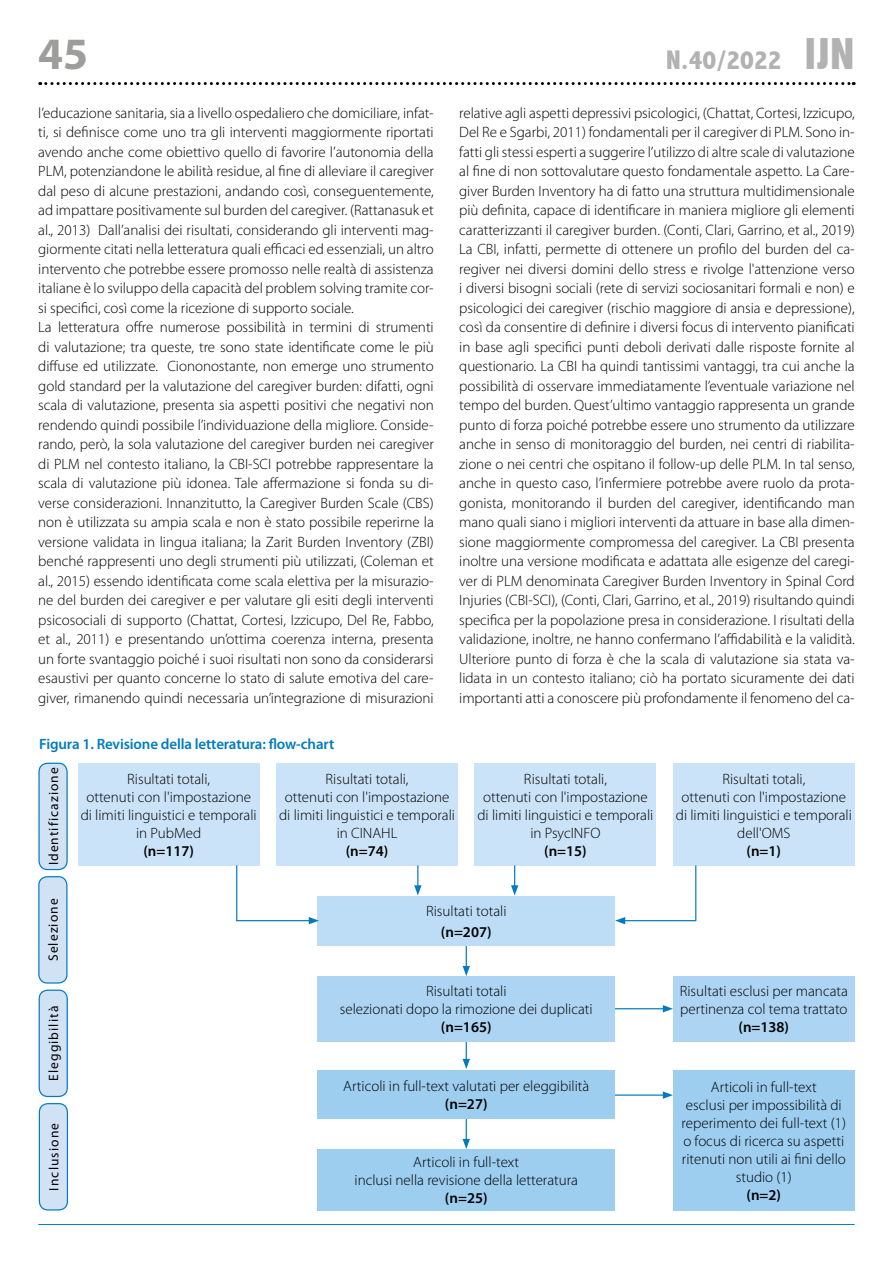
<style>
.page{position:relative;width:893px;height:1263px;background:#fff}
.page>*{position:absolute;margin:0;border:0;box-sizing:border-box;transform-origin:0 0}
.t1{font:700 45px "Myriad Pro";color:#9d9d9c}
.t2{font:800 condensed 27px "Abadi";color:#b3b2b2}
.t3{font:300 15px/19.5px "Myriad Pro";color:#000;text-align:center}
.t4{font:600 15px "Myriad Pro";color:#000}
.t5{font:600 15px "Myriad Pro";letter-spacing:-.01em;color:#007cbe}
.t6{font:13.5px "Myriad Pro";letter-spacing:.08em;color:#000}
.s1{font-size:45px}
</style>
<div class="page">
<svg style="left:40px;top:82px;width:814px;height:3px"></svg>
<hr style="left:600px;top:1008px;width:65px;height:1px;background:#007cbe">
<svg style="left:663px;top:1005px;width:10px;height:7px"></svg>
<hr style="left:600px;top:1094px;width:65px;height:2px;background:#007cbe">
<svg style="left:663px;top:1091px;width:10px;height:8px"></svg>
<svg style="left:463px;top:1041px;width:7px;height:28px"></svg>
<svg style="left:463px;top:1119px;width:7px;height:30px"></svg>
<div style="left:317px;top:1070px;width:298px;height:49px;background:#9dcef0"></div>
<div style="left:317px;top:1149px;width:298px;height:61px;background:#9dcef0"></div>
<div style="left:673px;top:1070px;width:182px;height:140px;background:#9dcef0"></div>
<svg style="left:463px;top:946px;width:7px;height:30px"></svg>
<div style="left:317px;top:896px;width:298px;height:50px;background:#bcddf5"></div>
<div style="left:317px;top:976px;width:298px;height:65px;background:#add5f3"></div>
<div style="left:673px;top:976px;width:182px;height:65px;background:#add5f3"></div>
<div style="left:78px;top:763px;width:182px;height:102px;background:#cbe3f8"></div>
<div style="left:276px;top:763px;width:182px;height:102px;background:#cbe3f8"></div>
<div style="left:475px;top:763px;width:181px;height:102px;background:#cbe3f8"></div>
<div style="left:673px;top:763px;width:182px;height:102px;background:#cbe3f8"></div>
<svg style="left:414px;top:865px;width:8px;height:30px"></svg>
<svg style="left:511px;top:865px;width:7px;height:30px"></svg>
<svg style="left:615px;top:865px;width:82px;height:59px"></svg>
<svg style="left:236px;top:865px;width:83px;height:59px"></svg>
<div style="left:39px;top:763px;width:28px;height:106px;background:#d1e2f4;border-radius:9px"></div>
<div style="left:38px;top:763px;width:30px;height:107px;border:1px solid #007cbe;border-radius:9px"></div>
<div style="left:39px;top:877px;width:28px;height:106px;background:#d1e2f4;border-radius:9px"></div>
<div style="left:38px;top:876px;width:30px;height:107px;border:1px solid #007cbe;border-radius:9px"></div>
<div style="left:39px;top:990px;width:28px;height:106px;background:#d1e2f4;border-radius:9px"></div>
<div style="left:39px;top:989px;width:29px;height:108px;border:1px solid #007cbe;border-radius:9px"></div>
<div style="left:39px;top:1104px;width:28px;height:106px;background:#d1e2f4;border-radius:9px"></div>
<div style="left:39px;top:1103px;width:29px;height:107px;border:1px solid #007cbe;border-radius:9px"></div>
<hr style="left:38px;top:1224px;width:817px;height:1px;background:#007cbe">
<h1 class="t1" style="left:38px;top:24px;width:51px">45</h1>
<h2 class="t2" style="left:666px;top:45px;width:190px">N.40/2022 <span class="s1">IJN</span></h2>
<p class="t3" style="left:38px;top:103px;width:397px;text-align:left">l’educazione sanitaria, sia a livello ospedaliero che domiciliare, infat&shy;ti, si definisce come uno tra gli interventi maggiormente riportati avendo anche come obiettivo quello di favorire l’autonomia della PLM, potenziandone le abilità residue, al fine di alleviare il caregiver dal peso di alcune prestazioni, andando così, conseguentemente, ad impattare positivamente sul burden del caregiver. (Rattanasuk et al., 2013) Dall’analisi dei risultati, considerando gli interventi mag&shy;giormente citati nella letteratura quali efficaci ed essenziali, un altro intervento che potrebbe essere promosso nelle realtà di assistenza italiane è lo sviluppo della capacità del problem solving tramite cor&shy;si specifici, così come la ricezione di supporto sociale.<br>La letteratura offre numerose possibilità in termini di strumenti di valutazione; tra queste, tre sono state identificate come le più diffuse ed utilizzate. Ciononostante, non emerge uno strumento gold standard per la valutazione del caregiver burden: difatti, ogni scala di valutazione, presenta sia aspetti positivi che negativi non rendendo quindi possibile l’individuazione della migliore. Conside&shy;rando, però, la sola valutazione del caregiver burden nei caregiver di PLM nel contesto italiano, la CBI-SCI potrebbe rappresentare la scala di valutazione più idonea. Tale affermazione si fonda su di&shy;verse considerazioni. Innanzitutto, la Caregiver Burden Scale (CBS) non è utilizzata su ampia scala e non è stato possibile reperirne la versione validata in lingua italiana; la Zarit Burden Inventory (ZBI) benché rappresenti uno degli strumenti più utilizzati, (Coleman et al., 2015) essendo identificata come scala elettiva per la misurazio&shy;ne del burden dei caregiver e per valutare gli esiti degli interventi psicosociali di supporto (Chattat, Cortesi, Izzicupo, Del Re, Fabbo, et al., 2011) e presentando un’ottima coerenza interna, presenta un forte svantaggio poiché i suoi risultati non sono da considerarsi esaustivi per quanto concerne lo stato di salute emotiva del care&shy;giver, rimanendo quindi necessaria un’integrazione di misurazioni</p>
<p class="t3" style="left:459px;top:103px;width:397px;text-align:justify">relative agli aspetti depressivi psicologici, (Chattat, Cortesi, Izzicupo, Del Re e Sgarbi, 2011) fondamentali per il caregiver di PLM. Sono in&shy;fatti gli stessi esperti a suggerire l’utilizzo di altre scale di valutazione al fine di non sottovalutare questo fondamentale aspetto. La Care&shy;giver Burden Inventory ha di fatto una struttura multidimensionale più definita, capace di identificare in maniera migliore gli elementi caratterizzanti il caregiver burden. (Conti, Clari, Garrino, et al., 2019)<br>La CBI, infatti, permette di ottenere un profilo del burden del ca&shy;regiver nei diversi domini dello stress e rivolge l'attenzione verso i diversi bisogni sociali (rete di servizi sociosanitari formali e non) e psicologici dei caregiver (rischio maggiore di ansia e depressione), così da consentire di definire i diversi focus di intervento pianificati in base agli specifici punti deboli derivati dalle risposte fornite al questionario. La CBI ha quindi tantissimi vantaggi, tra cui anche la possibilità di osservare immediatamente l’eventuale variazione nel tempo del burden. Quest’ultimo vantaggio rappresenta un grande punto di forza poiché potrebbe essere uno strumento da utilizzare anche in senso di monitoraggio del burden, nei centri di riabilita&shy;zione o nei centri che ospitano il follow-up delle PLM. In tal senso, anche in questo caso, l’infermiere potrebbe avere ruolo da prota&shy;gonista, monitorando il burden del caregiver, identificando man mano quali siano i migliori interventi da attuare in base alla dimen&shy;sione maggiormente compromessa del caregiver. La CBI presenta inoltre una versione modificata e adattata alle esigenze del caregi&shy;ver di PLM denominata Caregiver Burden Inventory in Spinal Cord Injuries (CBI-SCI), (Conti, Clari, Garrino, et al., 2019) risultando quindi specifica per la popolazione presa in considerazione. I risultati della validazione, inoltre, ne hanno confermano l’affidabilità e la validità.<br>Ulteriore punto di forza è che la scala di valutazione sia stata va&shy;lidata in un contesto italiano; ciò ha portato sicuramente dei dati importanti atti a conoscere più profondamente il fenomeno del ca-</p>
<p class="t5" style="left:39px;top:734px;width:296px">Figura 1. Revisione della letteratura: flow-chart</p>
<p class="t6" style="left:45px;top:865px;width:100px;rotate:-90deg">Identificazione</p>
<p class="t6" style="left:45px;top:961px;width:64px;rotate:-90deg">Selezione</p>
<p class="t6" style="left:45px;top:1081px;width:76px;rotate:-90deg">Eleggibilità</p>
<p class="t6" style="left:46px;top:1190px;width:69px;rotate:-90deg">Inclusione</p>
<p class="t3" style="left:81px;top:770px;width:177px;line-height:18px">Risultati totali,<br>ottenuti con l'impostazione di limiti linguistici e temporali in PubMed</p>
<p class="t4" style="left:143px;top:841px;width:52px">(n=117)</p>
<p class="t3" style="left:279px;top:770px;width:177px;line-height:18px">Risultati totali,<br>ottenuti con l'impostazione di limiti linguistici e temporali in CINAHL</p>
<p class="t4" style="left:346px;top:841px;width:44px">(n=74)</p>
<p class="t3" style="left:477px;top:770px;width:177px;line-height:18px">Risultati totali,<br>ottenuti con l'impostazione di limiti linguistici e temporali in PsycINFO</p>
<p class="t4" style="left:544px;top:841px;width:44px">(n=15)</p>
<p class="t3" style="left:426px;top:902px;width:82px">Risultati totali</p>
<p class="t4" style="left:441px;top:922px;width:52px">(n=207)</p>
<p class="t3" style="left:340px;top:983px;width:254px;line-height:18px">Risultati totali<br>selezionati dopo la rimozione dei duplicati</p>
<p class="t4" style="left:441px;top:1018px;width:52px">(n=165)</p>
<p class="t3" style="left:343px;top:1077px;width:247px">Articoli in full-text valutati per eleggibilità</p>
<p class="t4" style="left:445px;top:1094px;width:44px">(n=27)</p>
<p class="t3" style="left:355px;top:1154px;width:225px;line-height:18px">Articoli in full-text<br>inclusi nella revisione della letteratura</p>
<p class="t4" style="left:445px;top:1189px;width:44px">(n=25)</p>
<p class="t3" style="left:676px;top:770px;width:177px;line-height:18px">Risultati totali,<br>ottenuti con l'impostazione di limiti linguistici e temporali dell'OMS</p>
<p class="t4" style="left:746px;top:841px;width:36px">(n=1)</p>
<p class="t3" style="left:680px;top:983px;width:170px;line-height:18px;text-align:left">Risultati esclusi per mancata pertinenza col tema trattato</p>
<p class="t4" style="left:738px;top:1018px;width:52px">(n=138)</p>
<p class="t3" style="left:682px;top:1078px;width:166px;line-height:18px">Articoli in full-text<br>esclusi per impossibilità di reperimento dei full-text (1) o focus di ricerca su aspetti ritenuti non utili ai fini dello studio (1)</p>
<p class="t4" style="left:746px;top:1185px;width:36px">(n=2)</p>
</div>
